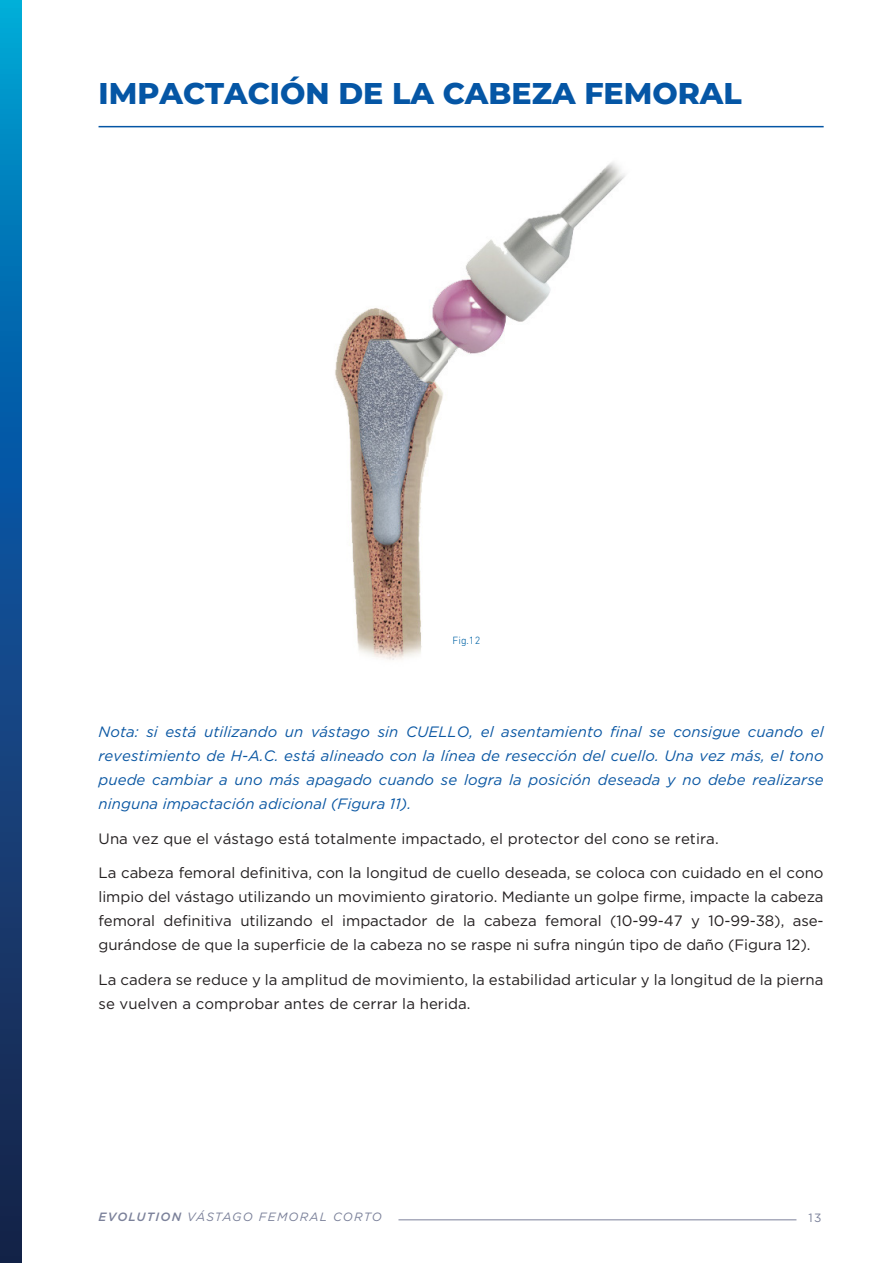
<style>
.page{position:relative;width:893px;height:1263px;background:#fff}
.page>*{position:absolute;margin:0;border:0;box-sizing:border-box;transform-origin:0 0}
.t1{font:800 30px "Montserrat";color:#0556a5}
.t2{font:15px/24px "Gotham";letter-spacing:.005em;color:#231f20;text-align:justify}
.t3{font:italic 15px/24px "Gotham";letter-spacing:.005em;color:#0a57a3;text-align:justify}
.t4{font:italic 12px "Gotham";letter-spacing:.09em;color:#7b819a}
.t5{font:12px "Gotham";color:#7b819a}
.t6{font:300 10.65px "DIN Next LT Pro";color:#0063a6}
.s1{font-weight:500}
</style>
<div class="page">
<hr style="left:99px;top:126px;width:725px;height:1px;background:#0556a5">
<img style="left:335px;top:162px;width:290px;height:498px">
<svg style="left:0;top:0;width:21px;height:1263px;background:#0d538d"></svg>
<hr style="left:398px;top:1219px;width:398px;height:1px;background:#7b819a">
<h1 class="t1" style="left:99px;top:73px;width:645px">IMPACTACIÓN DE LA CABEZA FEMORAL</h1>
<p class="t6" style="left:453px;top:634px;width:29px">Fig.12</p>
<p class="t3" style="left:99px;top:719px;width:727px">Nota: si está utilizando un vástago sin CUELLO, el asentamiento final se consigue cuando el revestimiento de H-A.C. está alineado con la línea de resección del cuello. Una vez más, el tono puede cambiar a uno más apagado cuando se logra la posición deseada y no debe realizarse ninguna impactación adicional (Figura 11).</p>
<p class="t2" style="left:99px;top:826px;width:622px">Una vez que el vástago está totalmente impactado, el protector del cono se retira.</p>
<p class="t2" style="left:99px;top:860px;width:727px">La cabeza femoral definitiva, con la longitud de cuello deseada, se coloca con cuidado en el cono limpio del vástago utilizando un movimiento giratorio. Mediante un golpe firme, impacte la cabeza femoral definitiva utilizando el impactador de la cabeza femoral (10-99-47 y 10-99-38), ase&shy;gurándose de que la superficie de la cabeza no se raspe ni sufra ningún tipo de daño (Figura 12).</p>
<p class="t2" style="left:99px;top:967px;width:727px">La cadera se reduce y la amplitud de movimiento, la estabilidad articular y la longitud de la pierna se vuelven a comprobar antes de cerrar la herida.</p>
<p class="t4" style="left:99px;top:1209px;width:285px"><span class="s1">EVOLUTION</span> VÁSTAGO FEMORAL CORTO</p>
<p class="t5" style="left:809px;top:1210px;width:14px">13</p>
</div>
